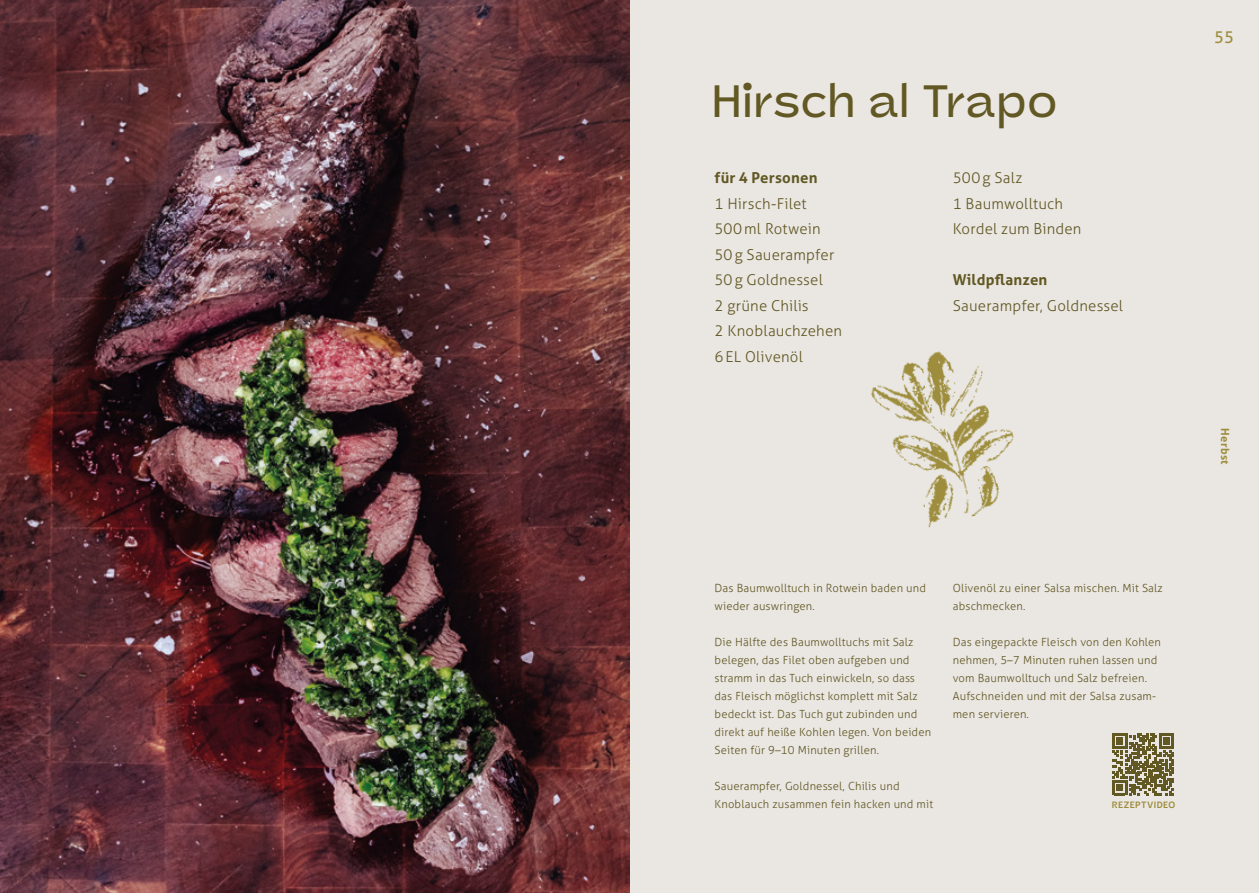
<style>
.page{position:relative;width:1259px;height:893px;background:#eae7e3}
.page>*{position:absolute;margin:0;border:0;box-sizing:border-box;transform-origin:0 0}
.t1{font:500 45.3px "Panel Sans";color:#625824}
.t2{font:16.5px "Aller";color:#9d8d3b}
.t3{font:300 15px/25.5px "Aller";letter-spacing:.01em;color:#625824}
.t4{font:700 15px "Aller";letter-spacing:.01em;color:#625824}
.t5{font:300 11.25px/18px "Aller";letter-spacing:.015em;color:#625824}
.t6{font:700 11.25px "Aller";letter-spacing:.03em;color:#9d8d3b}
.t7{font:700 9.15px "Panel Sans";letter-spacing:.045em;color:#9d8d3b}
</style>
<div class="page">
<svg style="left:1112px;top:733px;width:62px;height:62px"></svg>
<img style="left:0;top:0;width:629px;height:893px">
<img style="left:871px;top:351px;width:143px;height:176px">
<h1 class="t1" style="left:711px;top:74px;width:347px">Hirsch al Trapo</h1>
<h3 class="t4" style="left:714px;top:169px;width:104px">für 4 Personen</h3>
<h3 class="t3" style="left:714px;top:191px;width:129px">1 Hirsch-Filet<br>500ml Rotwein<br>50g Sauerampfer<br>50g Goldnessel<br>2 grüne Chilis<br>2 Knoblauchzehen<br>6EL Olivenöl</h3>
<h3 class="t3" style="left:952px;top:165px;width:130px">500g Salz<br>1 Baumwolltuch<br>Kordel zum Binden</h3>
<h3 class="t4" style="left:952px;top:271px;width:96px">Wildpflanzen</h3>
<h3 class="t3" style="left:952px;top:293px;width:172px">Sauerampfer, Goldnessel</h3>
<h2 class="t2" style="left:1214px;top:27px;width:22px">55</h2>
<p class="t6" style="left:1232px;top:428px;width:38px;rotate:90deg">Herbst</p>
<p class="t5" style="left:714px;top:579px;width:213px">Das Baumwolltuch in Rotwein baden und wieder auswringen.</p>
<p class="t5" style="left:714px;top:633px;width:218px">Die Hälfte des Baumwolltuchs mit Salz belegen, das Filet oben aufgeben und stramm in das Tuch einwickeln, so dass das Fleisch möglichst komplett mit Salz bedeckt ist. Das Tuch gut zubinden und direkt auf heiße Kohlen legen. Von beiden Seiten für 9–10 Minuten grillen.</p>
<p class="t5" style="left:714px;top:777px;width:220px">Sauerampfer, Goldnessel, Chilis und<br>Knoblauch zusammen fein hacken und mit</p>
<p class="t5" style="left:952px;top:579px;width:211px">Olivenöl zu einer Salsa mischen. Mit Salz abschmecken.</p>
<p class="t5" style="left:952px;top:633px;width:210px">Das eingepackte Fleisch von den Kohlen nehmen, 5–7 Minuten ruhen lassen und vom Baumwolltuch und Salz befreien.<br>Aufschneiden und mit der Salsa zusam&shy;men servieren.</p>
<p class="t7" style="left:1112px;top:799px;width:65px">REZEPTVIDEO</p>
</div>
